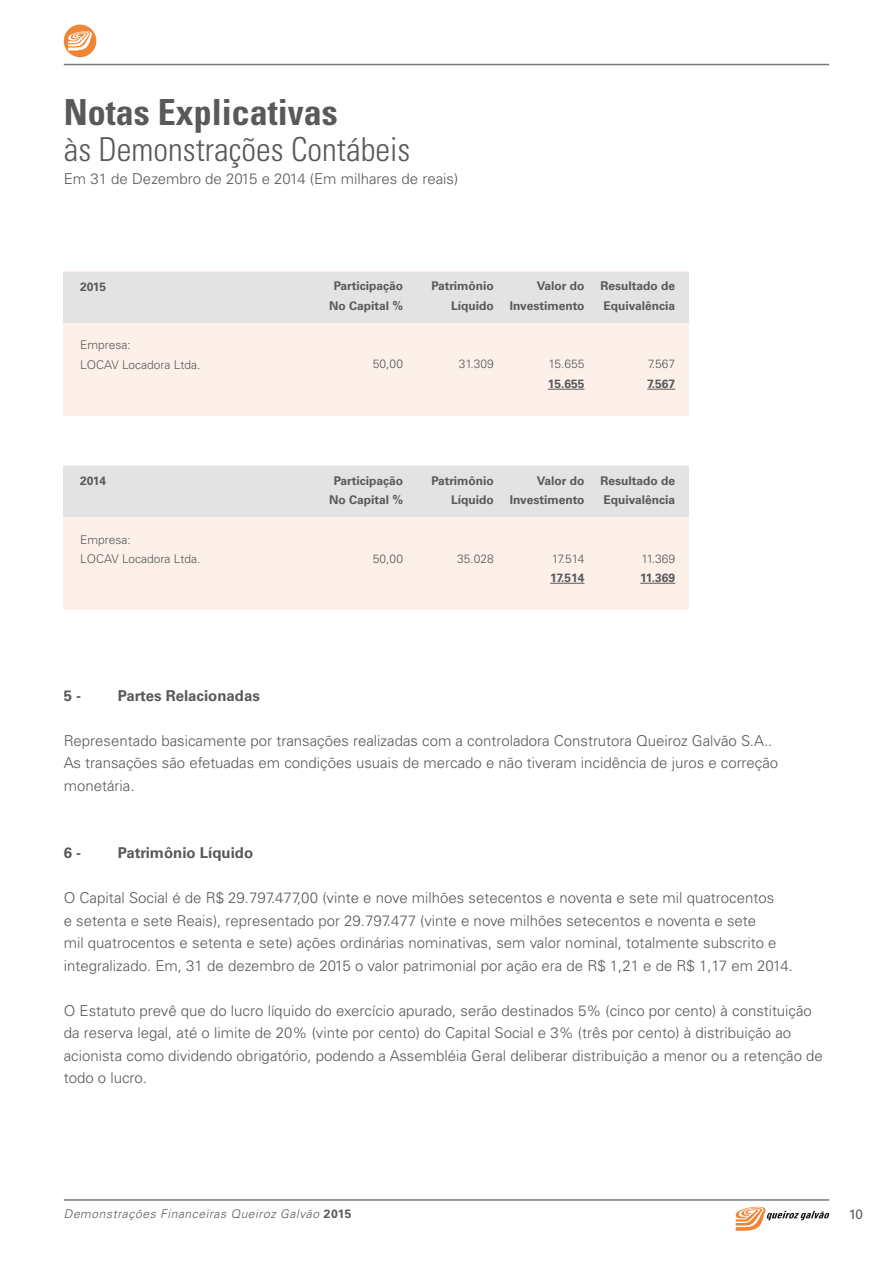
<style>
.page{position:relative;width:893px;height:1263px;background:#fff}
.page>*{position:absolute;margin:0;border:0;box-sizing:border-box;transform-origin:0 0}
.t1{font:700 condensed 36px "Univers";color:#58595b}
.t2{font:300 condensed 33px "Univers";color:#58595b}
.t3{font:300 15px/22.5px "Univers";color:#58595b}
.t4{font:700 15px "Univers";color:#58595b}
.t5{font:13.5px "Univers";color:#58595b}
.t6{font:700 12px/19.5px "Univers";color:#58595b;text-align:right}
.t7{font:300 12px/19.5px "Univers";color:#58595b}
.t8{font:italic 300 12px "Univers";letter-spacing:.05em;color:#58595b}
.s1{font-weight:700;font-style:normal}
</style>
<div class="page">
<svg style="left:735px;top:1207px;width:94px;height:24px"></svg>
<hr style="left:64px;top:1199px;width:765px;height:2px;background:#58595b">
<hr style="left:64px;top:64px;width:765px;height:1px;background:#58595b">
<div style="left:64px;top:25px;width:32px;height:32px;background:#f08534;border-radius:50%"></div>
<svg style="left:68px;top:31px;width:24px;height:20px"></svg>
<div style="left:64px;top:272px;width:625px;height:144px;background:#fcf0e8"></div>
<div style="left:64px;top:272px;width:625px;height:50px;background:#e3e3e3"></div>
<hr style="left:548px;top:389px;width:36px;height:1px;background:#58595b">
<svg style="left:647px;top:389px;width:28px;height:1px"></svg>
<div style="left:64px;top:466px;width:625px;height:144px;background:#fcf0e8"></div>
<div style="left:64px;top:466px;width:625px;height:50px;background:#e3e3e3"></div>
<hr style="left:550px;top:583px;width:34px;height:1px;background:#58595b">
<hr style="left:640px;top:583px;width:35px;height:1px;background:#58595b">
<h1 class="t1" style="left:64px;top:90px;width:275px">Notas Explicativas</h1>
<h2 class="t2" style="left:64px;top:130px;width:348px">às Demonstrações Contábeis</h2>
<p class="t3" style="left:64px;top:167px;width:396px">Em 31 de Dezembro de 2015 e 2014 (Em milhares de reais)</p>
<p class="t6" style="left:80px;top:277px;width:28px">2015</p>
<p class="t7" style="left:80px;top:335px;width:122px">Empresa:<br>LOCAV Locadora Ltda.</p>
<p class="t6" style="left:80px;top:471px;width:28px">2014</p>
<p class="t7" style="left:80px;top:529px;width:122px">Empresa:<br>LOCAV Locadora Ltda.</p>
<p class="t6" style="left:329px;top:277px;width:76px;text-align:center">Participação<br>No Capital %</p>
<p class="t7" style="left:373px;top:354px;width:32px">50,00</p>
<p class="t6" style="left:431px;top:277px;width:64px">Patrimônio<br>Líquido</p>
<p class="t6" style="left:510px;top:277px;width:76px">Valor do<br>Investimento</p>
<p class="t6" style="left:600px;top:277px;width:76px;text-align:left">Resultado de<br>Equivalência</p>
<p class="t7" style="left:459px;top:354px;width:37px">31.309</p>
<p class="t7" style="left:548px;top:354px;width:38px">15.655</p>
<p class="t6" style="left:548px;top:374px;width:38px">15.655</p>
<p class="t7" style="left:648px;top:354px;width:29px">7.567</p>
<p class="t6" style="left:647px;top:374px;width:29px">7.567</p>
<p class="t6" style="left:329px;top:471px;width:76px;text-align:center">Participação<br>No Capital %</p>
<p class="t7" style="left:373px;top:548px;width:32px">50,00</p>
<p class="t6" style="left:431px;top:471px;width:64px">Patrimônio<br>Líquido</p>
<p class="t6" style="left:510px;top:471px;width:76px">Valor do<br>Investimento</p>
<p class="t6" style="left:600px;top:471px;width:76px;text-align:left">Resultado de<br>Equivalência</p>
<p class="t7" style="left:457px;top:548px;width:38px">35.028</p>
<p class="t7" style="left:552px;top:548px;width:34px">17.514</p>
<p class="t6" style="left:550px;top:568px;width:36px">17.514</p>
<p class="t7" style="left:642px;top:548px;width:35px">11.369</p>
<p class="t6" style="left:640px;top:568px;width:36px">11.369</p>
<p class="t4" style="left:64px;top:687px;width:19px">5 -</p>
<p class="t4" style="left:118px;top:687px;width:144px">Partes Relacionadas</p>
<p class="t3" style="left:64px;top:729px;width:716px">Representado basicamente por transações realizadas com a controladora Construtora Queiroz Galvão S.A..<br>As transações são efetuadas em condições usuais de mercado e não tiveram incidência de juros e correção monetária.</p>
<p class="t4" style="left:64px;top:844px;width:19px">6 -</p>
<p class="t4" style="left:118px;top:844px;width:137px">Patrimônio Líquido</p>
<p class="t3" style="left:64px;top:887px;width:731px">O Capital Social é de R$ 29.797.477,00 (vinte e nove milhões setecentos e noventa e sete mil quatrocentos<br>e setenta e sete Reais), representado por 29.797.477 (vinte e nove milhões setecentos e noventa e sete<br>mil quatrocentos e setenta e sete) ações ordinárias nominativas, sem valor nominal, totalmente subscrito e integralizado. Em, 31 de dezembro de 2015 o valor patrimonial por ação era de R$ 1,21 e de R$ 1,17 em 2014.</p>
<p class="t3" style="left:64px;top:999px;width:761px">O Estatuto prevê que do lucro líquido do exercício apurado, serão destinados 5% (cinco por cento) à constituição da reserva legal, até o limite de 20% (vinte por cento) do Capital Social e 3% (três por cento) à distribuição ao acionista como dividendo obrigatório, podendo a Assembléia Geral deliberar distribuição a menor ou a retenção de todo o lucro.</p>
<p class="t8" style="left:64px;top:1207px;width:289px">Demonstrações Financeiras Queiroz Galvão <span class="s1">2015</span></p>
<p class="t5" style="left:849px;top:1206px;width:16px">10</p>
</div>
